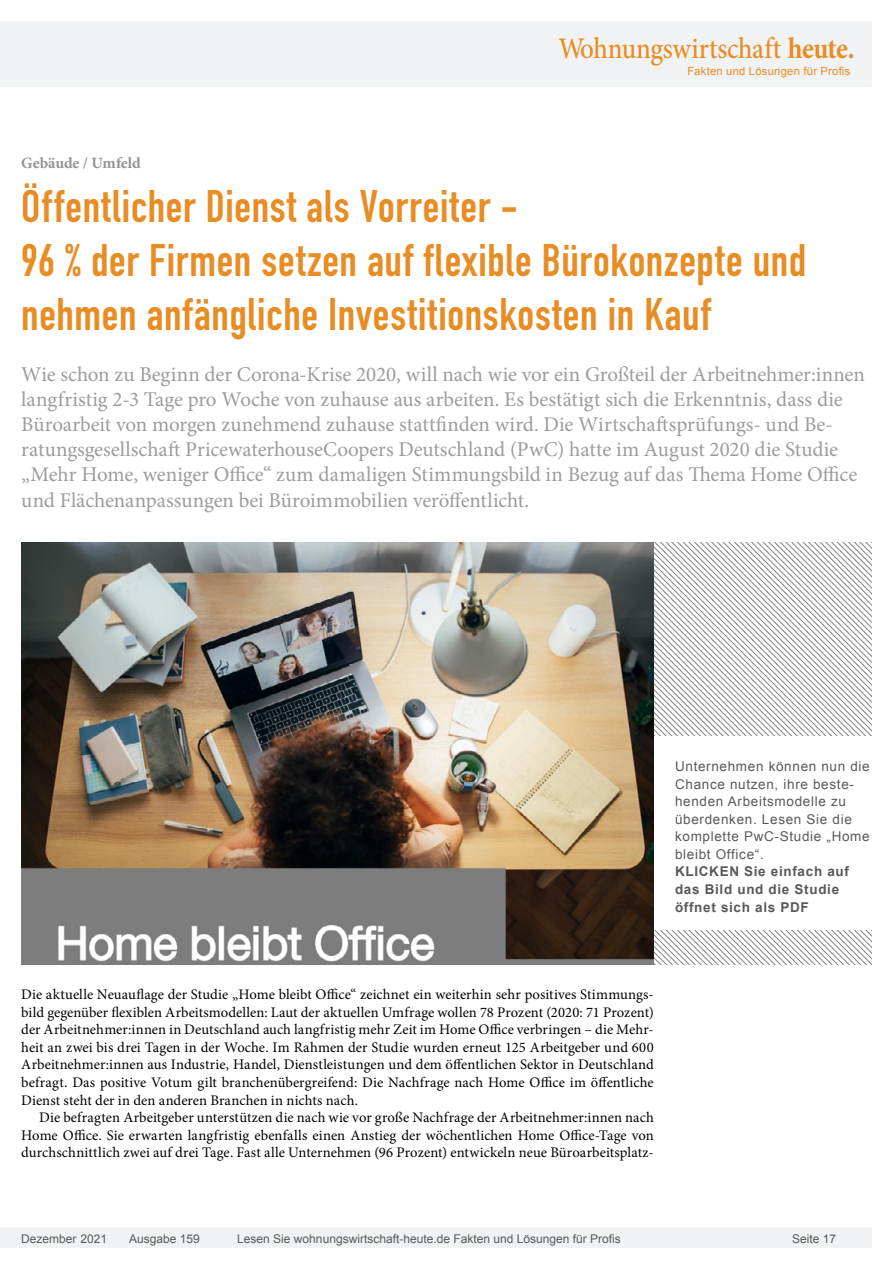
<style>
.page{position:relative;width:893px;height:1263px;background:#fff}
.page>*{position:absolute;margin:0;border:0;box-sizing:border-box;transform-origin:0 0}
.Überschrift_Groß{font:45px/54px "DIN Engschrift";letter-spacing:.015em;color:#e88c24}
.t1{font:500 30px "Minion Pro";letter-spacing:-.01em;color:#e88c24;scale:.9 1}
.Anlesetext{font:21px/25.2px "Minion Pro";letter-spacing:-.005em;color:#9c9c9c}
.Kategorie{font:700 15.75px "Minion Pro";letter-spacing:-.005em;color:#939393}
.Fließtext_erste_Zeil{font:14.7px/17.5px "Minion Pro";letter-spacing:.005em;color:#000;text-align:justify}
.Fliesstext{font:14.7px/17.5px "Minion Pro";letter-spacing:.005em;color:#000;text-align:justify}
.Bildunterschrift{font:13.5px/17.5px "Arial";letter-spacing:.05em;color:#595959}
.Bildunterschrift-2{font:700 13.5px/17.5px "Arial";letter-spacing:.05em;color:#595959}
.t2{font:12px "Arial";color:#595959}
.t3{font:11.25px "Arial";letter-spacing:.025em;color:#e88c24}
.s1{font-weight:700}
</style>
<div class="page">
<div style="left:0;top:1227px;width:872px;height:20px;background:#f1f2f3"></div>
<div style="left:0;top:21px;width:872px;height:66px;background:#f1f2f3"></div>
<svg style="left:654px;top:543px;width:218px;height:88px"></svg>
<svg style="left:654px;top:631px;width:218px;height:333px"></svg>
<div style="left:654px;top:736px;width:237px;height:193px;background:#fff"></div>
<img style="left:21px;top:543px;width:633px;height:421px">
<h2 class="t1" style="left:558px;top:28px;width:331px">Wohnungswirtschaft <span class="s1">heute.</span></h2>
<p class="t3" style="left:687px;top:63px;width:165px">Fakten und Lösungen für Profis</p>
<p class="Kategorie" style="left:21px;top:152px;width:121px">Gebäude / Umfeld</p>
<p class="Überschrift_Groß" style="left:21px;top:180px;width:787px">Öffentlicher Dienst als Vorreiter -<br>96 % der Firmen setzen auf flexible Bürokonzepte und nehmen anfängliche Investitionskosten in Kauf</p>
<p class="Anlesetext" style="left:21px;top:361px;width:845px">Wie schon zu Beginn der Corona-Krise 2020, will nach wie vor ein Großteil der Arbeitnehmer:innen langfristig 2-3 Tage pro Woche von zuhause aus arbeiten. Es bestätigt sich die Erkenntnis, dass die Büroarbeit von morgen zunehmend zuhause stattfinden wird. Die Wirtschaftsprüfungs- und Be&shy;ratungsgesellschaft PricewaterhouseCoopers Deutschland (PwC) hatte im August 2020 die Studie „Mehr Home, weniger Office“ zum damaligen Stimmungsbild in Bezug auf das Thema Home Office und Flächenanpassungen bei Büroimmobilien veröffentlicht.</p>
<p class="Bildunterschrift" style="left:675px;top:758px;width:196px">Unternehmen können nun die<br>Chance nutzen, ihre beste&shy;henden Arbeitsmodelle zu überdenken. Lesen Sie die komplette PwC-Studie „Home bleibt Office“.</p>
<p class="Bildunterschrift-2" style="left:675px;top:863px;width:175px">KLICKEN Sie einfach auf das Bild und die Studie öffnet sich als PDF</p>
<p class="Fließtext_erste_Zeil" style="left:21px;top:986px;width:634px">Die aktuelle Neuauflage der Studie „Home bleibt Office“ zeichnet ein weiterhin sehr positives Stimmungs&shy;bild gegenüber flexiblen Arbeitsmodellen: Laut der aktuellen Umfrage wollen 78 Prozent (2020: 71 Prozent) der Arbeitnehmer:innen in Deutschland auch langfristig mehr Zeit im Home Office verbringen – die Mehr&shy;heit an zwei bis drei Tagen in der Woche. Im Rahmen der Studie wurden erneut 125 Arbeitgeber und 600<br>Arbeitnehmer:innen aus Industrie, Handel, Dienstleistungen und dem öffentlichen Sektor in Deutschland befragt. Das positive Votum gilt branchenübergreifend: Die Nachfrage nach Home Office im öffentliche Dienst steht der in den anderen Branchen in nichts nach.</p>
<p class="Fliesstext" style="left:21px;top:1109px;width:634px;text-indent:18px">Die befragten Arbeitgeber unterstützen die nach wie vor große Nachfrage der Arbeitnehmer:innen nach Home Office. Sie erwarten langfristig ebenfalls einen Anstieg der wöchentlichen Home Office-Tage von durchschnittlich zwei auf drei Tage. Fast alle Unternehmen (96 Prozent) entwickeln neue Büroarbeitsplatz-</p>
<p class="t2" style="left:21px;top:1230px;width:87px">Dezember 2021</p>
<p class="t2" style="left:129px;top:1230px;width:72px">Ausgabe 159</p>
<p class="t2" style="left:237px;top:1230px;width:385px">Lesen Sie wohnungswirtschaft-heute.de Fakten und Lösungen für Profis</p>
<p class="t2" style="left:792px;top:1231px;width:46px">Seite 17</p>
</div>
